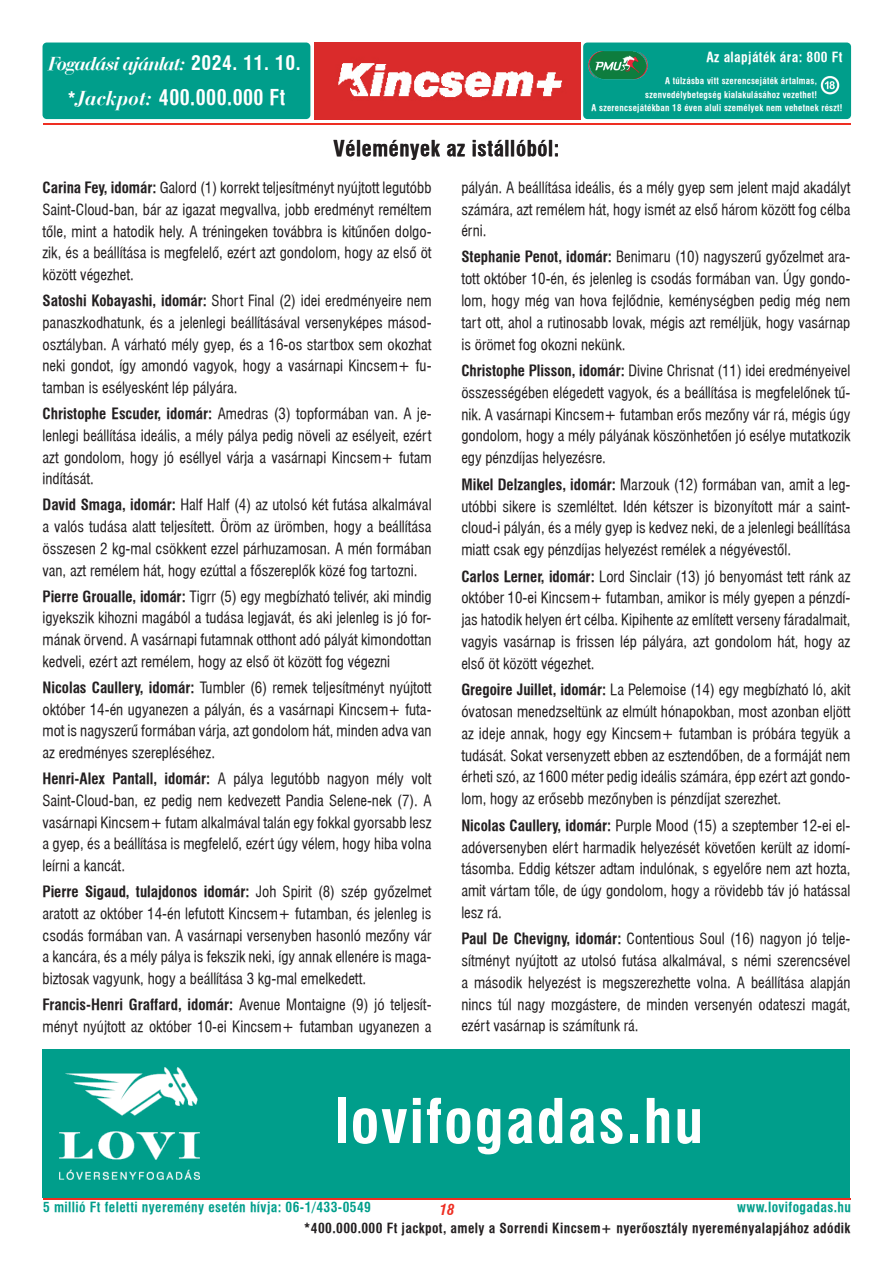
<style>
.page{position:relative;width:893px;height:1263px;background:#fff}
.page>*{position:absolute;margin:0;border:0;box-sizing:border-box;transform-origin:0 0}
.t1{font:60px "Swiss 721 Cn PFL Bold";letter-spacing:.03em;color:#fff}
.t2{font:21px "Swiss 721 Cn PFL Bold";letter-spacing:.03em;color:#231f20}
.t3{font:21px "Swiss 721 Cn PFL Bold";letter-spacing:.025em;color:#fff;scale:.95 1}
.t4{font:italic 19.5px "Bauer Bodoni PFL Bold";letter-spacing:-.03em;color:#fff}
.t5{font:15px/21.8px "Swiss 721 Cn PFL Normal";color:#231f20;text-align:justify}
.t6{font:15px "Swiss 721 Cn PFL Bold";color:#231f20}
.t7{font:italic 700 condensed 15px "Swiss 721 BT";color:#ee2e22}
.t8{font:13.5px "Swiss 721 Cn PFL Bold";letter-spacing:.03em;color:#231f20}
.t9{font:13.5px "Swiss 721 Cn PFL Bold";letter-spacing:.03em;color:#009e8b}
.t10{font:13.5px "Swiss 721 Cn PFL Bold";letter-spacing:.03em;color:#fff}
.t11{font:9px "Swiss 721 Cn PFL Bold";letter-spacing:.03em;color:#fff}
.s1{font-family:"Swiss 721 BT";font-weight:700;font-style:normal;font-stretch:condensed}
.s2{font-size:18px}
.s3{font-family:"Bauer Bodoni PFL Bold";font-style:italic}
.s4{font-family:"Swiss 721 Cn PFL Bold"}
.s5{font-family:"Swiss 721 Cn PFL Normal"}
</style>
<div class="page">
<hr style="left:43px;top:123px;width:808px;height:2px;background:#ee2e22">
<hr style="left:43px;top:1198px;width:808px;height:1px;background:#ee2e22">
<div style="left:583px;top:43px;width:268px;height:76px;background:#009e8b;border-radius:4px"></div>
<div style="left:43px;top:43px;width:267px;height:76px;background:#009e8b;border-radius:4px"></div>
<img style="left:820px;top:76px;width:20px;height:19px">
<img style="left:314px;top:43px;width:266px;height:76px">
<img style="left:588px;top:51px;width:60px;height:29px">
<div style="left:43px;top:1049px;width:807px;height:149px;background:#009e8b"></div>
<img style="left:60px;top:1067px;width:140px;height:113px">
<h3 class="t4" style="left:49px;top:51px;width:253px">Fogadási ajánlat: <span class="s1">2024. 11. 10.</span></h3>
<h2 class="t3" style="left:68px;top:85px;width:231px"><span class="s2">*</span><span class="s3">Jackpot:</span> 400.000.000 Ft</h2>
<p class="t10" style="left:706px;top:49px;width:138px">Az alapjáték ára: 800 Ft</p>
<p class="t11" style="left:665px;top:76px;width:153px">A túlzásba vitt szerencsejáték ártalmas,</p>
<p class="t11" style="left:645px;top:89px;width:173px">szenvedélybetegség kialakulásához vezethet!</p>
<p class="t11" style="left:591px;top:103px;width:253px">A szerencsejátékban 18 éven aluli személyek nem vehetnek részt!</p>
<h2 class="t2" style="left:333px;top:136px;width:228px">Vélemények az istállóból:</h2>
<p class="t5" style="left:43px;top:177px;width:391px"><span class="s4">Carina Fey, idomár:</span> Galord (1) korrekt teljesítményt nyújtott legutóbb Saint-Cloud-ban, bár az igazat megvallva, jobb eredményt reméltem tőle, mint a hatodik hely. A tréningeken továbbra is kitűnően dolgo&shy;zik, és a beállítása is megfelelő, ezért azt gondolom, hogy az első öt között végezhet.</p>
<p class="t5" style="left:43px;top:290px;width:391px"><span class="s4">Satoshi Kobayashi, idomár:</span> Short Final (2) idei eredményeire nem panaszkodhatunk, és a jelenlegi beállításával versenyképes másod&shy;osztályban. A várható mély gyep, és a 16-os startbox sem okozhat neki gondot, így amondó vagyok, hogy a vasárnapi Kincsem+ fu&shy;tamban is esélyesként lép pályára.</p>
<p class="t5" style="left:43px;top:403px;width:391px"><span class="s4">Christophe Escuder, idomár:</span> Amedras (3) topformában van. A je&shy;lenlegi beállítása ideális, a mély pálya pedig növeli az esélyeit, ezért azt gondolom, hogy jó eséllyel várja a vasárnapi Kincsem+ futam indítását.</p>
<p class="t5" style="left:43px;top:494px;width:391px"><span class="s4">David Smaga, idomár:</span> Half Half (4) az utolsó két futása alkalmával a valós tudása alatt teljesített. Öröm az ürömben, hogy a beállítása összesen 2 kg-mal csökkent ezzel párhuzamosan. A mén formában van, azt remélem hát, hogy ezúttal a főszereplők közé fog tartozni.</p>
<p class="t5" style="left:43px;top:585px;width:391px"><span class="s4">Pierre Groualle, idomár:</span> Tigrr (5) egy megbízható telivér, aki mindig igyekszik kihozni magából a tudása legjavát, és aki jelenleg is jó for&shy;mának örvend. A vasárnapi futamnak otthont adó pályát kimondottan kedveli, ezért azt remélem, hogy az első öt között fog végezni</p>
<p class="t5" style="left:43px;top:676px;width:391px"><span class="s4">Nicolas Caullery, idomár:</span> Tumbler (6) remek teljesítményt nyújtott október 14-én ugyanezen a pályán, és a vasárnapi Kincsem+ futa&shy;mot is nagyszerű formában várja, azt gondolom hát, minden adva van az eredményes szerepléséhez.</p>
<p class="t5" style="left:43px;top:768px;width:391px"><span class="s4">Henri-Alex Pantall, idomár:</span> A pálya legutóbb nagyon mély volt Saint-Cloud-ban, ez pedig nem kedvezett Pandia Selene-nek (7). A vasárnapi Kincsem+ futam alkalmával talán egy fokkal gyorsabb lesz a gyep, és a beállítása is megfelelő, ezért úgy vélem, hogy hiba volna leírni a kancát.</p>
<p class="t6" style="left:43px;top:883px;width:391px">Pierre Sigaud, tulajdonos idomár: <span class="s5">Joh Spirit (8) szép győzelmet</span></p>
<p class="t5" style="left:43px;top:902px;width:391px">aratott az október 14-én lefutott Kincsem+ futamban, és jelenleg is csodás formában van. A vasárnapi versenyben hasonló mezőny vár a kancára, és a mély pálya is fekszik neki, így annak ellenére is maga&shy;biztosak vagyunk, hogy a beállítása 3 kg-mal emelkedett.</p>
<p class="t6" style="left:43px;top:996px;width:391px">Francis-Henri Graffard, idomár: <span class="s5">Avenue Montaigne (9) jó teljesít-</span></p>
<p class="t5" style="left:43px;top:1015px;width:391px">ményt nyújtott az október 10-ei Kincsem+ futamban ugyanezen a</p>
<p class="t5" style="left:461px;top:177px;width:391px">pályán. A beállítása ideális, és a mély gyep sem jelent majd akadályt számára, azt remélem hát, hogy ismét az első három között fog célba érni.</p>
<p class="t5" style="left:461px;top:246px;width:391px"><span class="s4">Stephanie Penot, idomár:</span> Benimaru (10) nagyszerű győzelmet ara&shy;tott október 10-én, és jelenleg is csodás formában van. Úgy gondo&shy;lom, hogy még van hova fejlődnie, keménységben pedig még nem tart ott, ahol a rutinosabb lovak, mégis azt reméljük, hogy vasárnap is örömet fog okozni nekünk.</p>
<p class="t5" style="left:461px;top:360px;width:391px"><span class="s4">Christophe Plisson, idomár:</span> Divine Chrisnat (11) idei eredményeivel összességében elégedett vagyok, és a beállítása is megfelelőnek tű&shy;nik. A vasárnapi Kincsem+ futamban erős mezőny vár rá, mégis úgy gondolom, hogy a mély pályának köszönhetően jó esélye mutatkozik egy pénzdíjas helyezésre.</p>
<p class="t5" style="left:461px;top:473px;width:391px"><span class="s4">Mikel Delzangles, idomár:</span> Marzouk (12) formában van, amit a leg&shy;utóbbi sikere is szemléltet. Idén kétszer is bizonyított már a saint&shy;cloud-i pályán, és a mély gyep is kedvez neki, de a jelenlegi beállítása miatt csak egy pénzdíjas helyezést remélek a négyévestől.</p>
<p class="t5" style="left:461px;top:565px;width:391px"><span class="s4">Carlos Lerner, idomár:</span> Lord Sinclair (13) jó benyomást tett ránk az október 10-ei Kincsem+ futamban, amikor is mély gyepen a pénzdí&shy;jas hatodik helyen ért célba. Kipihente az említett verseny fáradalmait, vagyis vasárnap is frissen lép pályára, azt gondolom hát, hogy az első öt között végezhet.</p>
<p class="t5" style="left:461px;top:679px;width:391px"><span class="s4">Gregoire Juillet, idomár:</span> La Pelemoise (14) egy megbízható ló, akit óvatosan menedzseltünk az elmúlt hónapokban, most azonban eljött az ideje annak, hogy egy Kincsem+ futamban is próbára tegyük a tudását. Sokat versenyzett ebben az esztendőben, de a formáját nem érheti szó, az 1600 méter pedig ideális számára, épp ezért azt gondo&shy;lom, hogy az erősebb mezőnyben is pénzdíjat szerezhet.</p>
<p class="t5" style="left:461px;top:814px;width:391px"><span class="s4">Nicolas Caullery, idomár:</span> Purple Mood (15) a szeptember 12-ei el&shy;adóversenyben elért harmadik helyezését követően került az idomí&shy;tásomba. Eddig kétszer adtam indulónak, s egyelőre nem azt hozta, amit vártam tőle, de úgy gondolom, hogy a rövidebb táv jó hatással lesz rá.</p>
<p class="t5" style="left:461px;top:928px;width:391px"><span class="s4">Paul De Chevigny, idomár:</span> Contentious Soul (16) nagyon jó telje&shy;sítményt nyújtott az utolsó futása alkalmával, s némi szerencsével a második helyezést is megszerezhette volna. A beállítása alapján nincs túl nagy mozgástere, de minden versenyén odateszi magát, ezért vasárnap is számítunk rá.</p>
<h1 class="t1" style="left:334px;top:1085px;width:371px">lovifogadas.hu</h1>
<p class="t9" style="left:43px;top:1199px;width:329px">5 millió Ft feletti nyeremény esetén hívja: 06-1/433-0549</p>
<p class="t7" style="left:439px;top:1200px;width:17px">18</p>
<p class="t9" style="left:737px;top:1199px;width:115px">www.lovifogadas.hu</p>
<p class="t8" style="left:304px;top:1220px;width:548px">*400.000.000 Ft jackpot, amely a Sorrendi Kincsem+ nyerőosztály nyereményalapjához adódik</p>
</div>
